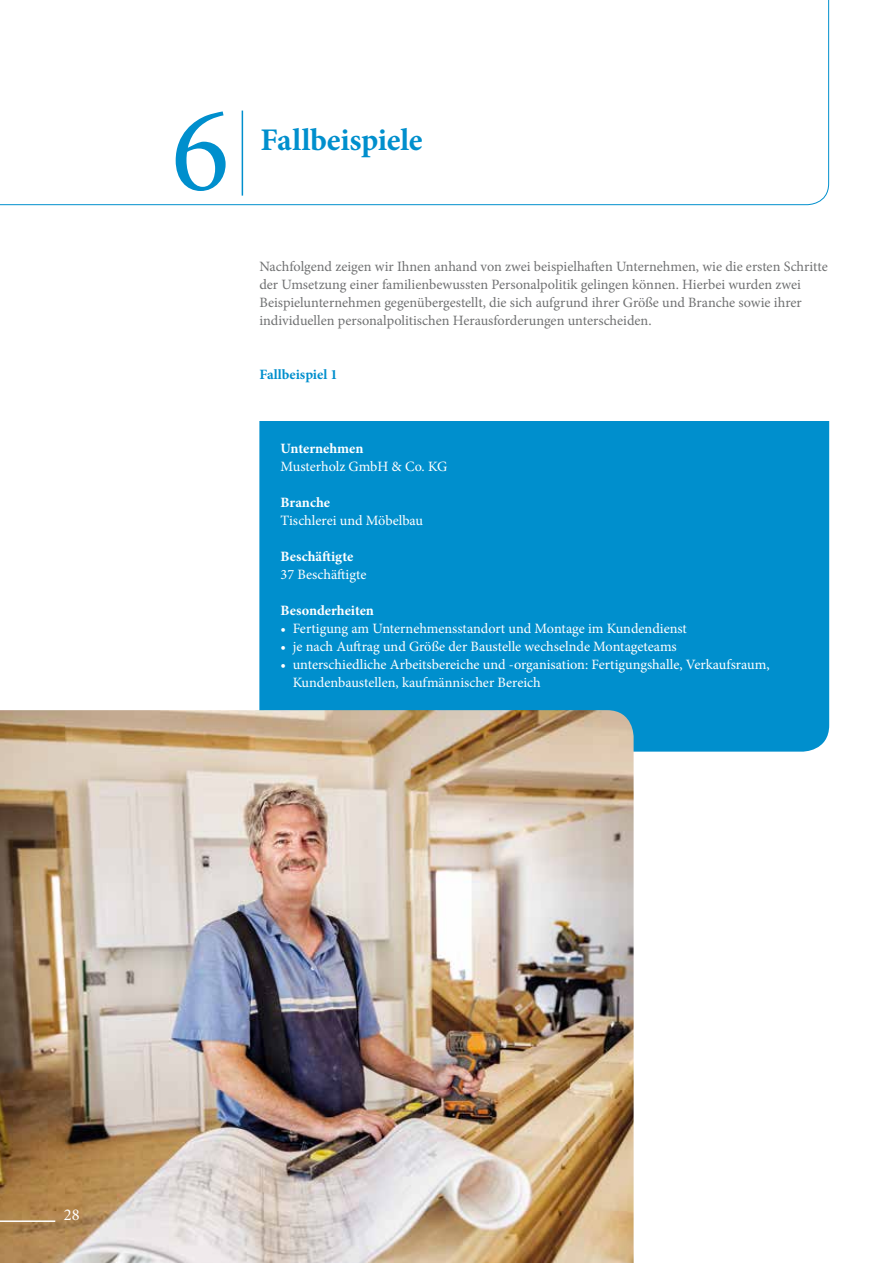
<style>
.page{position:relative;width:893px;height:1263px;background:#fff}
.page>*{position:absolute;margin:0;border:0;box-sizing:border-box;transform-origin:0 0}
.t1{font:121.8px "Minion Pro";color:#008fcd}
.t2{font:700 31.5px "Minion Pro";letter-spacing:-.01em;color:#008fcd}
.t3{font:16.5px "Minion Pro";color:#fff}
.t4{font:14.25px/18px "Minion Pro";color:#707172}
.t5{font:14.25px/18px "Minion Pro";letter-spacing:-.005em;color:#fff}
.t6{font:700 14.25px "Minion Pro";color:#fff}
.t7{font:700 14.25px "Minion Pro";letter-spacing:-.005em;color:#008fcd}
</style>
<div class="page">
<svg style="left:0;top:0;width:829px;height:205px"></svg>
<div style="left:259px;top:421px;width:570px;height:331px;background:#008fcd"></div>
<hr style="left:242px;top:111px;width:1px;height:85px;background:#008fcd">
<img style="left:0;top:710px;width:634px;height:553px">
<hr style="left:0;top:1220px;width:55px;height:2px;background:#fff">
<h1 class="t1" style="left:171px;top:69px;width:60px">6</h1>
<h2 class="t2" style="left:260px;top:118px;width:164px">Fallbeispiele</h2>
<p class="t4" style="left:259px;top:257px;width:570px">Nachfolgend zeigen wir Ihnen anhand von zwei beispielhaften Unternehmen, wie die ersten Schritte der Umsetzung einer familienbewussten Personalpolitik gelingen können. Hierbei wurden zwei Beispielunternehmen gegenübergestellt, die sich aufgrund ihrer Größe und Branche sowie ihrer individuellen personalpolitischen Herausforderungen unterscheiden.</p>
<p class="t7" style="left:259px;top:364px;width:80px">Fallbeispiel 1</p>
<p class="t6" style="left:281px;top:438px;width:84px">Unternehmen</p>
<p class="t5" style="left:281px;top:457px;width:168px">Musterholz GmbH &amp; Co. KG</p>
<p class="t6" style="left:281px;top:492px;width:51px">Branche</p>
<p class="t5" style="left:281px;top:511px;width:144px">Tischlerei und Möbelbau</p>
<p class="t6" style="left:281px;top:546px;width:74px">Beschäftigte</p>
<p class="t5" style="left:281px;top:565px;width:87px">37 Beschäftigte</p>
<p class="t6" style="left:281px;top:600px;width:95px">Besonderheiten</p>
<p class="t5" style="left:281px;top:619px;width:408px">• Fertigung am Unternehmensstandort und Montage im Kundendienst</p>
<p class="t5" style="left:281px;top:637px;width:398px">• je nach Auftrag und Größe der Baustelle wechselnde Montageteams</p>
<p class="t5" style="left:293px;top:655px;width:478px;text-indent:-12px">• unterschiedliche Arbeitsbereiche und -organisation: Fertigungshalle, Verkaufsraum,<br>Kundenbaustellen, kaufmännischer Bereich</p>
<p class="t3" style="left:64px;top:1204px;width:17px">28</p>
</div>
